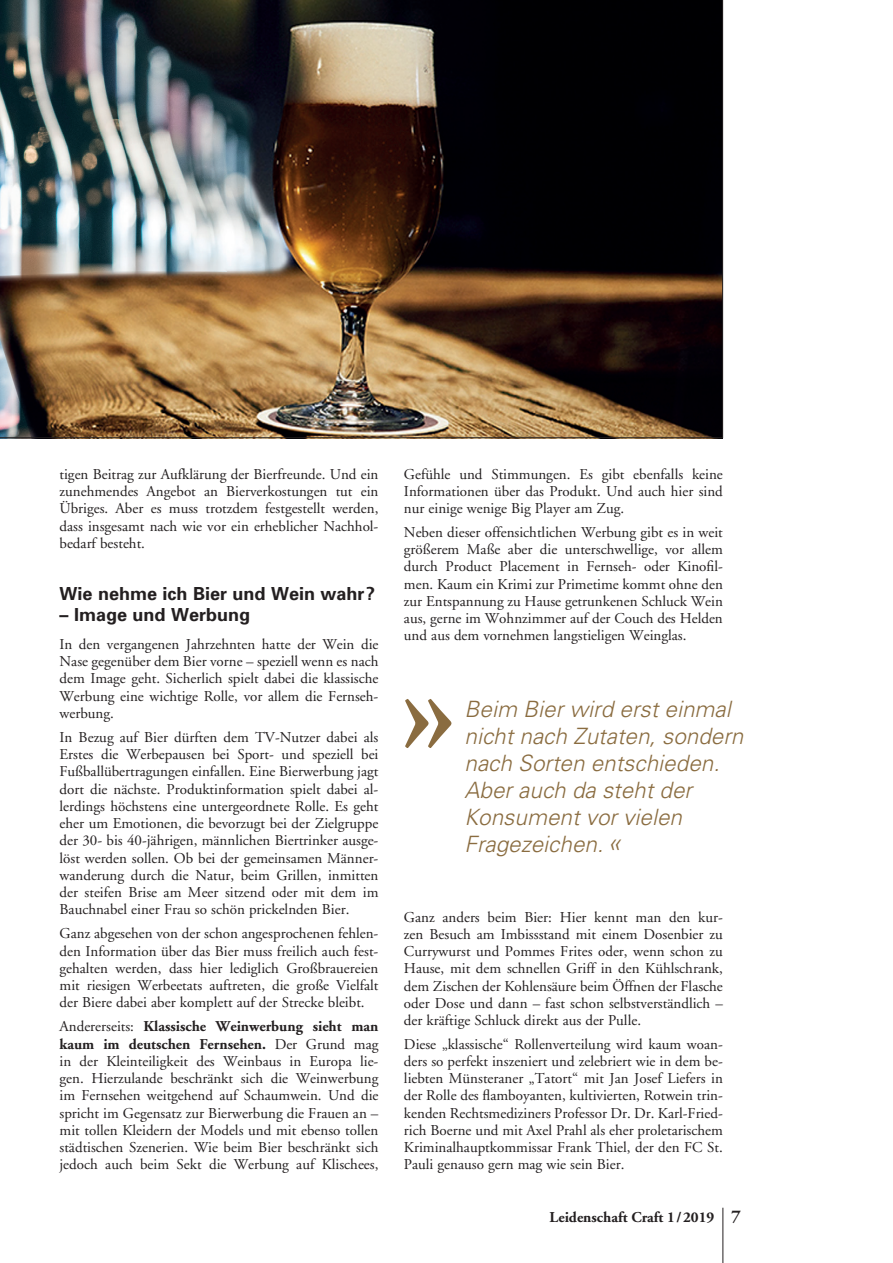
<style>
.page{position:relative;width:893px;height:1263px;background:#fff}
.page>*{position:absolute;margin:0;border:0;box-sizing:border-box;transform-origin:0 0}
.Zitate{font:italic 300 22.5px/27px "Univers";color:#8a6c40}
.Zwischenüberschrift{font:700 18px "Univers";color:#231f20}
.Grundtext_Craft{font:15px/17.2px "Adobe Garamond";color:#231f20;text-align:justify}
.t1{font:700 15px "Adobe Garamond";color:#231f20}
.s1{font-weight:700}
.s2{font-size:27px}
.s3{font-size:18px}
</style>
<div class="page">
<hr style="left:723px;top:1208px;width:1px;height:55px;background:#231f20">
<img style="left:0;top:0;width:723px;height:438px">
<svg style="left:405px;top:699px;width:47px;height:49px"></svg>
<p class="Grundtext_Craft" style="left:60px;top:466px;width:320px">tigen Beitrag zur Aufklärung der Bierfreunde. Und ein zunehmendes Angebot an Bierverkostungen tut ein Übriges. Aber es muss trotzdem festgestellt werden, dass insgesamt nach wie vor ein erheblicher Nachhol&shy;bedarf besteht.</p>
<p class="Zwischenüberschrift" style="left:60px;top:582px;width:317px">Wie nehme ich Bier und Wein wahr?</p>
<p class="Zwischenüberschrift" style="left:60px;top:603px;width:192px">– Image und Werbung</p>
<p class="Grundtext_Craft" style="left:60px;top:636px;width:320px">In den vergangenen Jahrzehnten hatte der Wein die Nase gegenüber dem Bier vorne – speziell wenn es nach dem Image geht. Sicherlich spielt dabei die klassische Werbung eine wichtige Rolle, vor allem die Fernseh&shy;werbung.</p>
<p class="Grundtext_Craft" style="left:60px;top:729px;width:320px">In Bezug auf Bier dürften dem TV-Nutzer dabei als Erstes die Werbepausen bei Sport- und speziell bei Fußballübertragungen einfallen. Eine Bierwerbung jagt dort die nächste. Produktinformation spielt dabei al&shy;lerdings höchstens eine untergeordnete Rolle. Es geht eher um Emotionen, die bevorzugt bei der Zielgruppe der 30- bis 40-jährigen, männlichen Biertrinker ausge&shy;löst werden sollen. Ob bei der gemeinsamen Männer&shy;wanderung durch die Natur, beim Grillen, inmitten der steifen Brise am Meer sitzend oder mit dem im Bauchnabel einer Frau so schön prickelnden Bier.</p>
<p class="Grundtext_Craft" style="left:60px;top:925px;width:320px">Ganz abgesehen von der schon angesprochenen fehlen&shy;den Information über das Bier muss freilich auch fest&shy;gehalten werden, dass hier lediglich Großbrauereien mit riesigen Werbeetats auftreten, die große Vielfalt der Biere dabei aber komplett auf der Strecke bleibt.</p>
<p class="Grundtext_Craft" style="left:60px;top:1018px;width:320px">Andererseits: <span class="s1">Klassische Weinwerbung sieht man kaum im deutschen Fernsehen.</span> Der Grund mag in der Kleinteiligkeit des Weinbaus in Europa lie&shy;gen. Hierzulande beschränkt sich die Weinwerbung im Fernsehen weitgehend auf Schaumwein. Und die spricht im Gegensatz zur Bierwerbung die Frauen an – mit tollen Kleidern der Models und mit ebenso tollen städtischen Szenerien. Wie beim Bier beschränkt sich jedoch auch beim Sekt die Werbung auf Klischees,</p>
<p class="Grundtext_Craft" style="left:404px;top:466px;width:320px">Gefühle und Stimmungen. Es gibt ebenfalls keine Informationen über das Produkt. Und auch hier sind nur einige wenige Big Player am Zug.</p>
<p class="Grundtext_Craft" style="left:404px;top:524px;width:320px">Neben dieser offensichtlichen Werbung gibt es in weit größerem Maße aber die unterschwellige, vor allem durch Product Placement in Fernseh- oder Kinofil&shy;men. Kaum ein Krimi zur Primetime kommt ohne den zur Entspannung zu Hause getrunkenen Schluck Wein aus, gerne im Wohnzimmer auf der Couch des Helden und aus dem vornehmen langstieligen Weinglas.</p>
<p class="Zitate" style="left:464px;top:695px;width:280px">Beim Bier wird erst einmal nicht nach Zutaten, sondern nach Sorten entschieden.<br>Aber auch da steht der<br>Konsument vor vielen<br>Fragezeichen.<span class="s2">«</span></p>
<p class="Grundtext_Craft" style="left:404px;top:908px;width:320px">Ganz anders beim Bier: Hier kennt man den kur&shy;zen Besuch am Imbissstand mit einem Dosenbier zu Currywurst und Pommes Frites oder, wenn schon zu Hause, mit dem schnellen Griff in den Kühlschrank, dem Zischen der Kohlensäure beim Öffnen der Flasche oder Dose und dann – fast schon selbstverständlich – der kräftige Schluck direkt aus der Pulle.</p>
<p class="Grundtext_Craft" style="left:404px;top:1036px;width:320px">Diese „klassische“ Rollenverteilung wird kaum woan&shy;ders so perfekt inszeniert und zelebriert wie in dem be&shy;liebten Münsteraner „Tatort“ mit Jan Josef Liefers in der Rolle des flamboyanten, kultivierten, Rotwein trin&shy;kenden Rechtsmediziners Professor Dr. Dr. Karl-Fried&shy;rich Boerne und mit Axel Prahl als eher proletarischem Kriminalhauptkommissar Frank Thiel, der den FC St.<br>Pauli genauso gern mag wie sein Bier.</p>
<p class="t1" style="left:550px;top:1209px;width:193px">Leidenschaft Craft 1/2019 <span class="s3">7</span></p>
</div>
